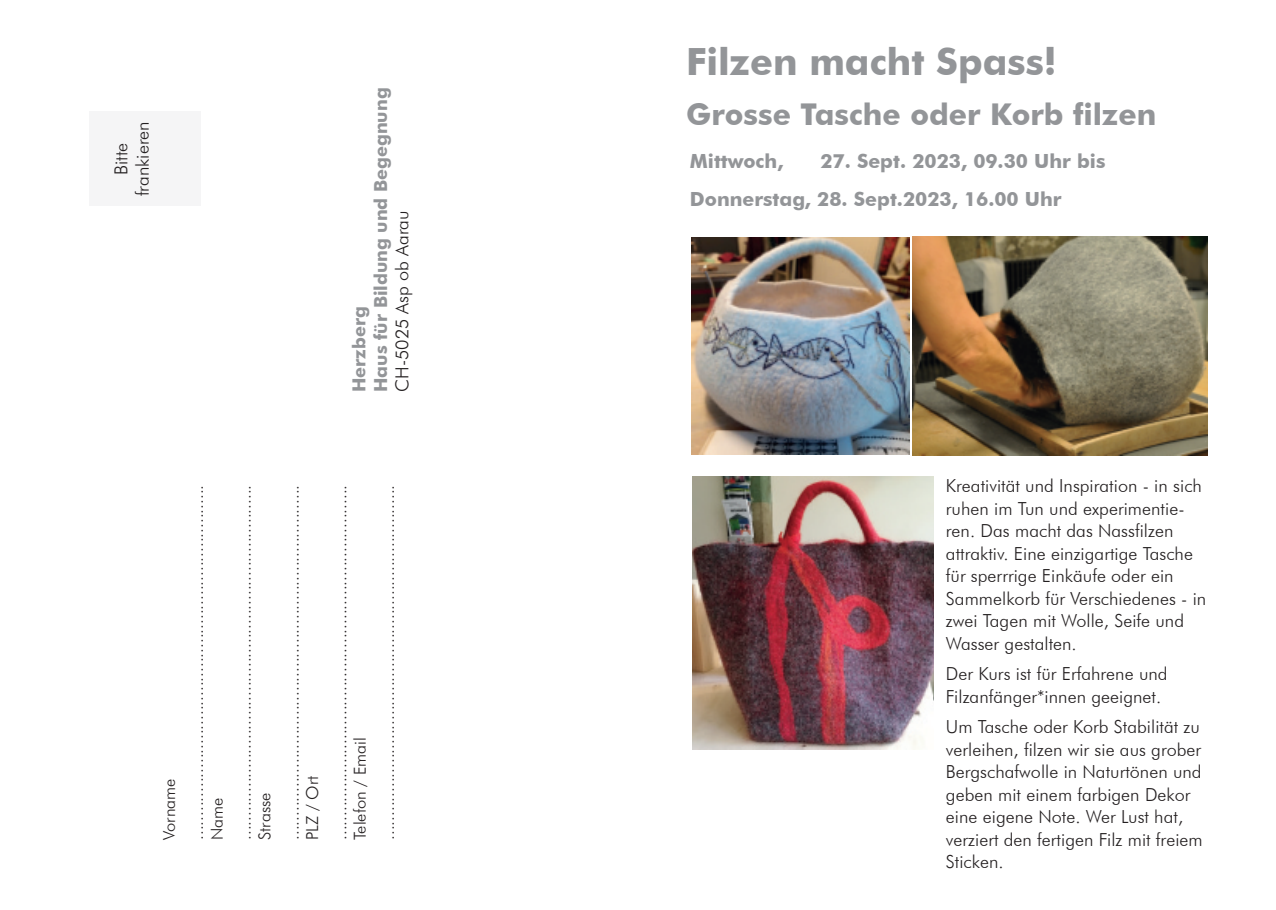
<style>
.page{position:relative;width:1276px;height:910px;background:#fff}
.page>*{position:absolute;margin:0;border:0;box-sizing:border-box;transform-origin:0 0}
.t1{font:700 37.5px "Futura BT";color:#939598}
.t2{font:700 30px "Futura BT";color:#939598}
.t3{font:700 19.5px/37.5px "Futura BT";color:#939598}
.t4{font:300 18px/22.5px "Futura BT";letter-spacing:.005em;color:#231f20}
.t5{font:700 18px/21.6px "Futura BT";color:#939598}
.t6{font:300 16.5px/27.9px "Futura BT";color:#231f20}
</style>
<div class="page">
<div style="left:90px;top:111px;width:111px;height:94px;background:#f5f5f6"></div>
<img style="left:912px;top:237px;width:295px;height:219px">
<img style="left:692px;top:476px;width:241px;height:273px">
<img style="left:691px;top:237px;width:218px;height:218px">
<p class="t4" style="left:110px;top:196px;width:77px;line-height:21.6px;text-align:center;rotate:-90deg">Bitte frankieren</p>
<p class="t5" style="left:348px;top:392px;width:306px;rotate:-90deg">Herzberg<br>Haus für Bildung und Begegnung</p>
<p class="t4" style="left:391px;top:392px;width:183px;rotate:-90deg">CH-5025 Asp ob Aarau</p>
<p class="t6" style="left:155px;top:840px;width:357px;rotate:-90deg">Vorname ..........................................................................</p>
<p class="t6" style="left:203px;top:840px;width:357px;rotate:-90deg">Name ..........................................................................</p>
<p class="t6" style="left:250px;top:840px;width:357px;rotate:-90deg">Strasse ..........................................................................</p>
<p class="t6" style="left:298px;top:840px;width:357px;rotate:-90deg">PLZ / Ort ..........................................................................</p>
<p class="t6" style="left:346px;top:840px;width:357px;rotate:-90deg">Telefon / Email ..........................................................................</p>
<h1 class="t1" style="left:686px;top:39px;width:372px">Filzen macht Spass!</h1>
<h2 class="t2" style="left:686px;top:96px;width:472px">Grosse Tasche oder Korb filzen</h2>
<p class="t3" style="left:690px;top:142px;width:95px">Mittwoch,</p>
<p class="t3" style="left:690px;top:142px;width:417px;text-indent:130px">27. Sept. 2023, 09.30 Uhr bis<br>Donnerstag, 28. Sept.2023, 16.00 Uhr</p>
<p class="t4" style="left:946px;top:474px;width:262px">Kreativität und Inspiration - in sich ruhen im Tun und experimentie&shy;ren. Das macht das Nassfilzen attraktiv. Eine einzigartige Tasche für sperrrige Einkäufe oder ein<br>Sammelkorb für Verschiedenes - in zwei Tagen mit Wolle, Seife und<br>Wasser gestalten.</p>
<p class="t4" style="left:946px;top:662px;width:223px">Der Kurs ist für Erfahrene und<br>Filzanfänger*innen geeignet.</p>
<p class="t4" style="left:946px;top:715px;width:258px">Um Tasche oder Korb Stabilität zu verleihen, filzen wir sie aus grober<br>Bergschafwolle in Naturtönen und geben mit einem farbigen Dekor eine eigene Note. Wer Lust hat, verziert den fertigen Filz mit freiem<br>Sticken.</p>
</div>
